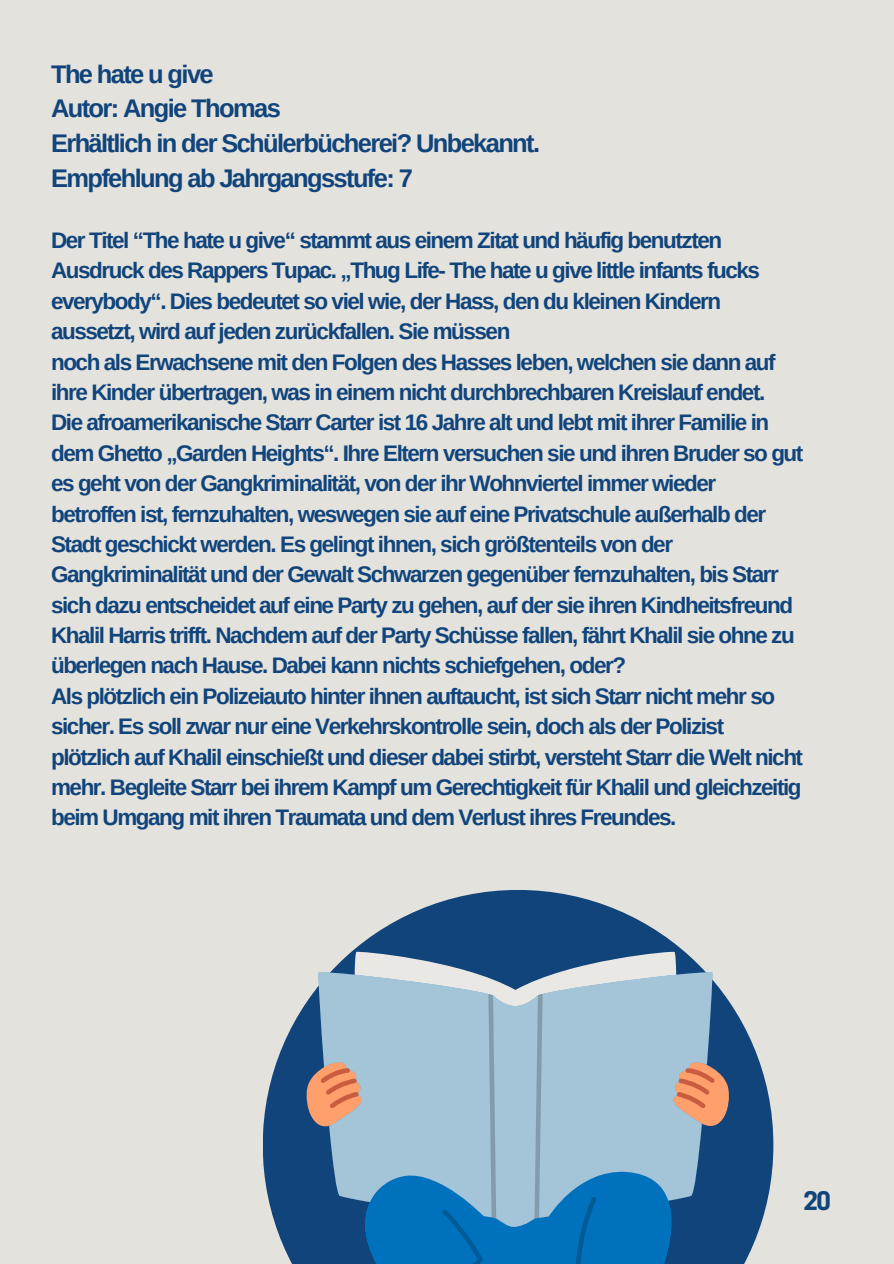
<style>
.page{position:relative;width:894px;height:1264px;background:#fff}
.page>*{position:absolute;margin:0;border:0;box-sizing:border-box;transform-origin:0 0}
.t1{font:700 25.5px/34.8px "Arimo";letter-spacing:-.065em;color:#10447b}
.t2{font:700 24px "Cooper Hewitt";color:#10447b}
.t3{font:700 22.5px/30.5px "Arimo";letter-spacing:-.065em;color:#10447b}
</style>
<div class="page">
<div style="left:0;top:0;width:893px;height:1263px;background:#e4e2dd"></div>
<svg style="left:263px;top:890px;width:510px;height:373px;fill:#10447b"></svg>
<svg style="left:302px;top:1054px;width:431px;height:209px;background:#315078"></svg>
<svg style="left:318px;top:950px;width:394px;height:313px;fill:#10447b"></svg>
<svg style="left:318px;top:969px;width:394px;height:261px;background:#84aac6"></svg>
<svg style="left:442px;top:993px;width:190px;height:270px;background:#76abce"></svg>
<svg style="left:320px;top:1068px;width:394px;height:40px;background:#b1b8c0"></svg>
<h1 class="t1" style="left:51px;top:56px;width:490px">The hate u give<br>Autor: Angie Thomas<br>Erhältlich in der Schülerbücherei? Unbekannt.<br>Empfehlung ab Jahrgangsstufe: 7</h1>
<p class="t3" style="left:51px;top:225px;width:710px">Der Titel “The hate u give“ stammt aus einem Zitat und häufig benutzten Ausdruck des Rappers Tupac. „Thug Life- The hate u give little infants fucks everybody“. Dies bedeutet so viel wie, der Hass, den du kleinen Kindern aussetzt, wird auf jeden zurückfallen. Sie müssen</p>
<p class="t3" style="left:51px;top:346px;width:726px">noch als Erwachsene mit den Folgen des Hasses leben, welchen sie dann auf ihre Kinder übertragen, was in einem nicht durchbrechbaren Kreislauf endet.</p>
<p class="t3" style="left:51px;top:407px;width:753px">Die afroamerikanische Starr Carter ist 16 Jahre alt und lebt mit ihrer Familie in dem Ghetto „Garden Heights“. Ihre Eltern versuchen sie und ihren Bruder so gut es geht von der Gangkriminalität, von der ihr Wohnviertel immer wieder betroffen ist, fernzuhalten, weswegen sie auf eine Privatschule außerhalb der Stadt geschickt werden. Es gelingt ihnen, sich größtenteils von der Gangkriminalität und der Gewalt Schwarzen gegenüber fernzuhalten, bis Starr sich dazu entscheidet auf eine Party zu gehen, auf der sie ihren Kindheitsfreund Khalil Harris trifft. Nachdem auf der Party Schüsse fallen, fährt Khalil sie ohne zu überlegen nach Hause. Dabei kann nichts schiefgehen, oder?</p>
<p class="t3" style="left:51px;top:680px;width:753px">Als plötzlich ein Polizeiauto hinter ihnen auftaucht, ist sich Starr nicht mehr so sicher. Es soll zwar nur eine Verkehrskontrolle sein, doch als der Polizist plötzlich auf Khalil einschießt und dieser dabei stirbt, versteht Starr die Welt nicht mehr. Begleite Starr bei ihrem Kampf um Gerechtigkeit für Khalil und gleichzeitig beim Umgang mit ihren Traumata und dem Verlust ihres Freundes.</p>
<p class="t2" style="left:803px;top:1192px;width:29px">20</p>
</div>
